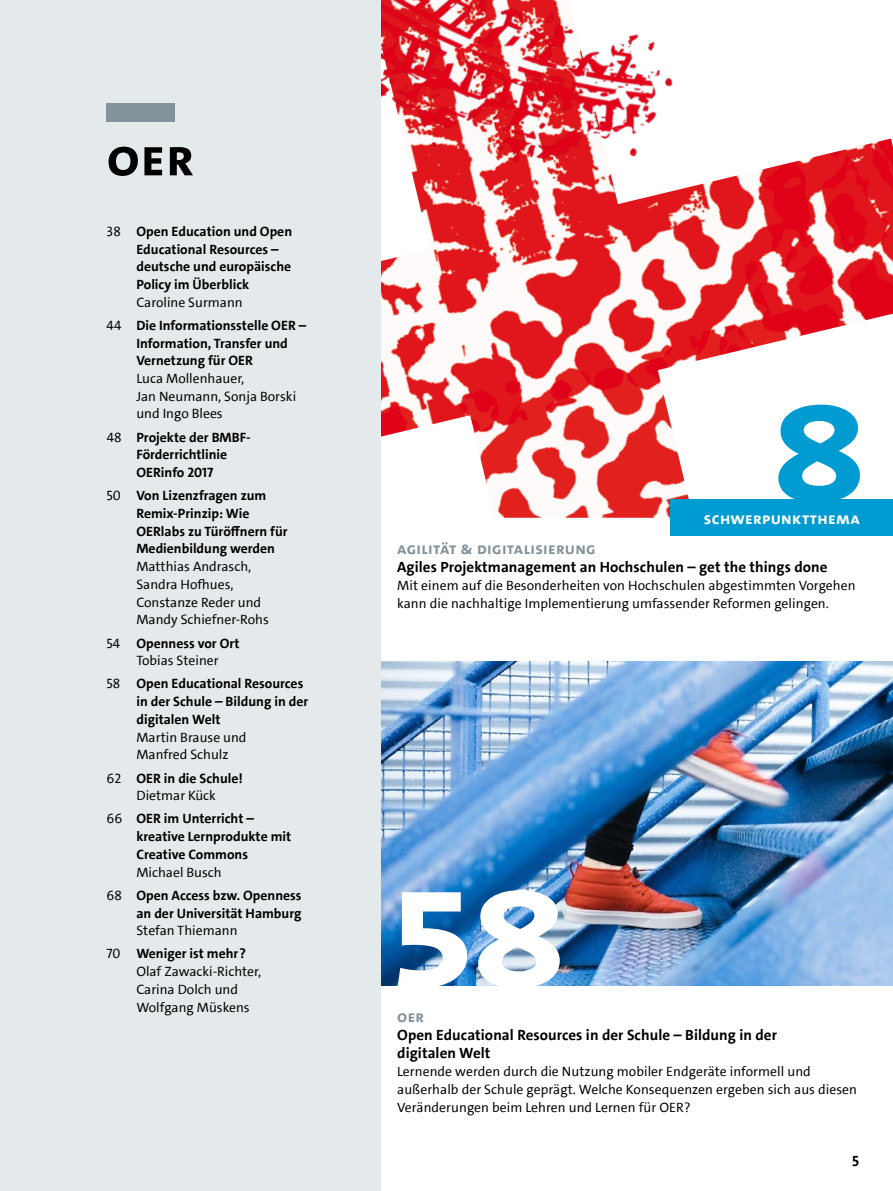
<style>
.page{position:relative;width:893px;height:1191px;background:#fff}
.page>*{position:absolute;margin:0;border:0;box-sizing:border-box;transform-origin:0 0}
.t1{font:180px "The Sans UHH Bold Caps";color:#fff}
.t2{font:180px "The Sans UHH Bold Caps";color:#009cd1}
.t3{font:54px "The Sans UHH Bold Caps";color:#000}
.t4{font:16.5px "The Sans UHH Bold Caps";letter-spacing:.015em;color:#83939c}
.t5{font:16.5px "The Sans UHH Bold Caps";letter-spacing:.015em;color:#fff}
.t6{font:700 15px/18px "The Sans UHH";letter-spacing:.005em;color:#000}
.t7{font:13.65px/17.7px "The Sans UHH";color:#000}
.t8{font:700 13.65px/17.7px "The Sans UHH";color:#000}
.s1{font-weight:400}
.s2{font-weight:700}
</style>
<div class="page">
<img style="left:380px;top:662px;width:513px;height:324px">
<img style="left:380px;top:374px;width:513px;height:144px">
<img style="left:380px;top:0;width:513px;height:374px">
<div style="left:0;top:0;width:380px;height:1191px;background:#e4e9eb"></div>
<div style="left:671px;top:500px;width:222px;height:36px;background:#009cd1"></div>
<div style="left:107px;top:104px;width:68px;height:18px;background:#83939c"></div>
<h2 class="t3" style="left:107px;top:122px;width:89px">OER</h2>
<p class="t8" style="left:136px;top:222px;width:157px;text-indent:-30px"><span class="s1">38</span> Open Education und Open<br>Educational Resources – deutsche und europäische<br>Policy im Überblick</p>
<p class="t8" style="left:107px;top:290px;width:201px;line-height:23.2px;text-indent:30px"><span class="s1">Caroline Surmann<br>44</span> Die Informationsstelle OER –</p>
<p class="t8" style="left:136px;top:334px;width:153px">Information, Transfer und<br>Vernetzung für OER</p>
<p class="t7" style="left:136px;top:370px;width:161px">Luca Mollenhauer,<br>Jan Neumann, Sonja Borski und Ingo Blees</p>
<p class="t8" style="left:107px;top:428px;width:146px;text-align:center"><span class="s1">48</span> Projekte der BMBF-<br>Förderrichtlinie<br>OERinfo 2017</p>
<p class="t8" style="left:136px;top:487px;width:153px;text-indent:-30px"><span class="s1">50</span> Von Lizenzfragen zum<br>Remix-Prinzip: Wie<br>OERlabs zu Türöffnern für<br>Medienbildung werden</p>
<p class="t7" style="left:136px;top:558px;width:134px">Matthias Andrasch,<br>Sandra Hofhues,<br>Constanze Reder und<br>Mandy Schiefner-Rohs</p>
<p class="t7" style="left:136px;top:634px;width:105px;text-indent:-30px">54 <span class="s2">Openness vor Ort<br></span>Tobias Steiner</p>
<p class="t8" style="left:136px;top:675px;width:173px;text-indent:-30px"><span class="s1">58</span> Open Educational Resources in der Schule – Bildung in der digitalen Welt</p>
<p class="t7" style="left:136px;top:728px;width:112px">Martin Brause und<br>Manfred Schulz</p>
<p class="t8" style="left:107px;top:769px;width:138px;text-align:center"><span class="s1">62</span> OER in die Schule!<br><span class="s1">Dietmar Kück</span></p>
<p class="t8" style="left:136px;top:810px;width:156px;text-indent:-30px"><span class="s1">66</span> OER im Unterricht – kreative Lernprodukte mit<br>Creative Commons</p>
<p class="t8" style="left:107px;top:860px;width:196px;line-height:23.2px;text-indent:30px"><span class="s1">Michael Busch<br>68</span> Open Access bzw. Openness</p>
<p class="t8" style="left:136px;top:904px;width:167px">an der Universität Hamburg</p>
<p class="t7" style="left:107px;top:919px;width:141px;line-height:23.2px;text-indent:30px">Stefan Thiemann<br>70 <span class="s2">Weniger ist mehr?</span></p>
<p class="t7" style="left:136px;top:962px;width:126px">Olaf Zawacki-Richter,<br>Carina Dolch und<br>Wolfgang Müskens</p>
<h1 class="t2" style="left:770px;top:324px;width:99px">8</h1>
<p class="t5" style="left:704px;top:508px;width:157px">Schwerpunktthema</p>
<p class="t4" style="left:397px;top:537px;width:200px">Agilität &amp; Digitalisierung</p>
<p class="t6" style="left:397px;top:558px;width:432px">Agiles Projektmanagement an Hochschulen – get the things done</p>
<p class="t7" style="left:397px;top:576px;width:460px">Mit einem auf die Besonderheiten von Hochschulen abgestimmten Vorgehen kann die nachhaltige Implementierung umfassender Reformen gelingen.</p>
<h1 class="t1" style="left:388px;top:809px;width:182px">58</h1>
<p class="t4" style="left:397px;top:1005px;width:29px">OER</p>
<p class="t6" style="left:397px;top:1026px;width:381px">Open Educational Resources in der Schule – Bildung in der digitalen Welt</p>
<p class="t7" style="left:397px;top:1062px;width:461px">Lernende werden durch die Nutzung mobiler Endgeräte informell und außerhalb der Schule geprägt. Welche Konsequenzen ergeben sich aus diesen<br>Veränderungen beim Lehren und Lernen für OER?</p>
<p class="t6" style="left:852px;top:1152px;width:8px">5</p>
</div>
